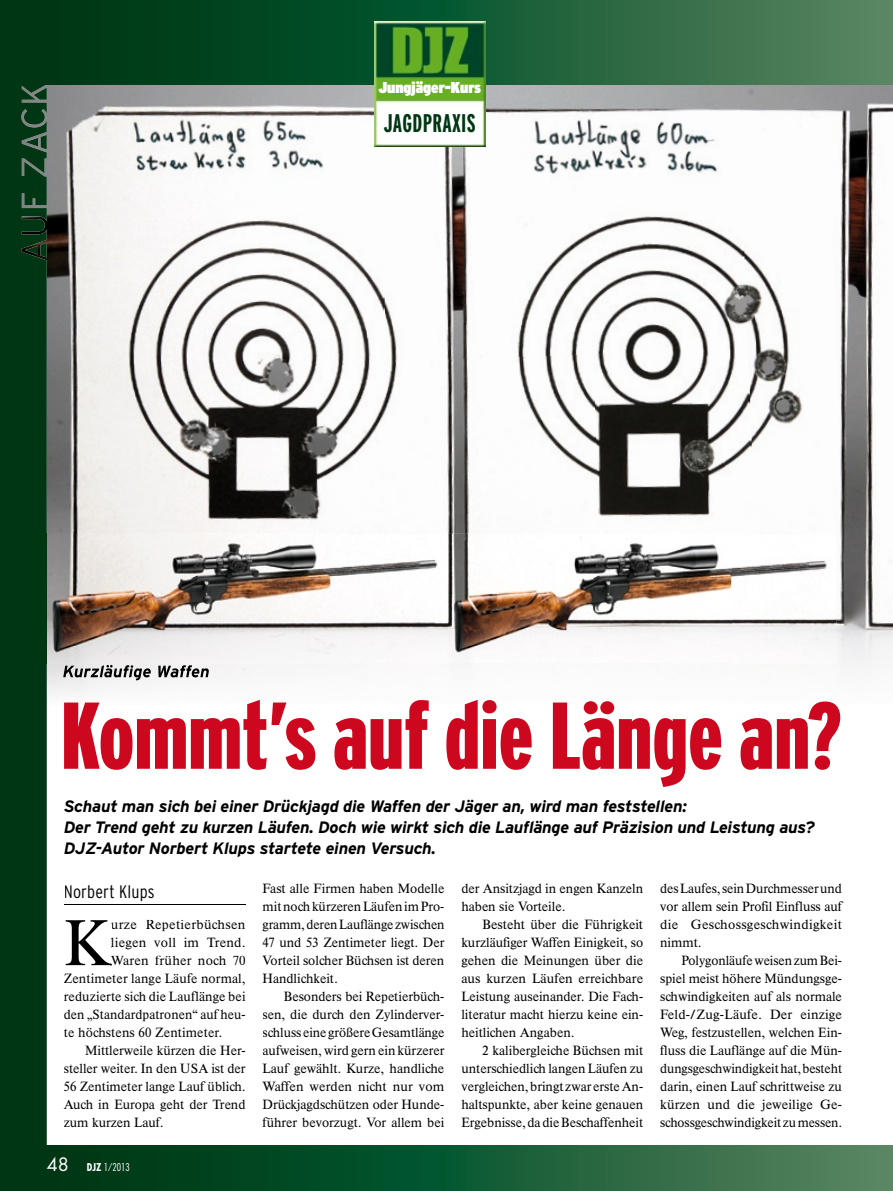
<style>
.page{position:relative;width:893px;height:1191px;background:#fff}
.page>*{position:absolute;margin:0;border:0;box-sizing:border-box;transform-origin:0 0}
.t1{font:94.5px "Parey Interstate Bla Com";color:#cd071e;scale:1.07 1}
.t2{font:500 64.2px "Parey Times BQ";color:#000}
.t3{font:700 extra-condensed 25.5px "Parey Interstate";letter-spacing:.015em;color:#003613}
.t4{font:300 condensed 18px "Parey Interstate";letter-spacing:.01em;color:#000}
.t5{font:italic 700 16.5px/21px "Parey Interstate";letter-spacing:-.015em;color:#000}
.t6{font:900 condensed 15.75px "Parey Interstate";color:#fff}
.t7{font:500 13.2px/18px "Parey Times BQ";color:#000;text-align:justify}
.t8{font:500 13.2px "Parey Times BQ";letter-spacing:.025em;color:#000}
.t9{font:500 13.2px "Parey Times BQ";letter-spacing:.02em;color:#000}
.t10{font:10.5px "Parey Futura Std Con Lig";color:#fff}
.s1{font-family:"Parey Futura";font-size:18px}
.s2{font-family:"Parey Futura";font-weight:700;font-stretch:condensed}
</style>
<div class="page">
<svg style="left:47px;top:1145px;width:846px;height:46px;background:#1b5b36"></svg>
<img style="left:47px;top:85px;width:329px;height:269px">
<img style="left:376px;top:85px;width:362px;height:269px">
<img style="left:738px;top:85px;width:155px;height:465px">
<img style="left:47px;top:354px;width:546px;height:180px">
<img style="left:593px;top:349px;width:162px;height:185px">
<img style="left:836px;top:550px;width:57px;height:118px">
<svg style="left:47px;top:0;width:846px;height:85px;background:#1e5c36"></svg>
<hr style="left:64px;top:904px;width:182px;height:1px;background:#000">
<img style="left:374px;top:21px;width:112px;height:125px">
<div style="left:0;top:0;width:47px;height:1191px;background:#003613"></div>
<img style="left:63px;top:665px;width:146px;height:15px">
<img style="left:34px;top:534px;width:402px;height:129px">
<img style="left:436px;top:534px;width:400px;height:130px">
<img style="left:436px;top:534px;width:12px;height:129px">
<img style="left:731px;top:535px;width:1px;height:128px">
<p class="t6" style="left:378px;top:79px;width:104px">Jungjäger-Kurs</p>
<h3 class="t3" style="left:384px;top:109px;width:93px">JAGDPRAXIS</h3>
<h1 class="t1" style="left:61px;top:683px;width:731px">Kommt’s auf die Länge an?</h1>
<p class="t5" style="left:64px;top:795px;width:752px">Schaut man sich bei einer Drückjagd die Waffen der Jäger an, wird man feststellen:<br>Der Trend geht zu kurzen Läufen. Doch wie wirkt sich die Lauflänge auf Präzision und Leistung aus?<br>DJZ-Autor Norbert Klups startete einen Versuch.</p>
<h3 class="t4" style="left:64px;top:881px;width:92px">Norbert Klups</h3>
<h2 class="t2" style="left:64px;top:905px;width:48px">K</h2>
<p class="t8" style="left:111px;top:917px;width:136px">urze Repetierbüchsen</p>
<p class="t9" style="left:111px;top:935px;width:136px">liegen voll im Trend.</p>
<p class="t7" style="left:111px;top:952px;width:136px">Waren früher noch 70</p>
<p class="t7" style="left:64px;top:970px;width:183px">Zentimeter lange Läufe normal,</p>
<p class="t7" style="left:64px;top:988px;width:183px">reduzierte sich die Lauflänge bei</p>
<p class="t7" style="left:64px;top:1006px;width:183px">den „Standardpatronen“ auf heu-</p>
<p class="t7" style="left:64px;top:1024px;width:160px">te höchstens 60 Zentimeter.</p>
<p class="t7" style="left:85px;top:1042px;width:162px">Mittlerweile kürzen die Her-</p>
<p class="t7" style="left:64px;top:1060px;width:183px">steller weiter. In den USA ist der</p>
<p class="t7" style="left:64px;top:1078px;width:183px">56 Zentimeter lange Lauf üblich.</p>
<p class="t7" style="left:64px;top:1096px;width:183px">Auch in Europa geht der Trend</p>
<p class="t7" style="left:64px;top:1114px;width:101px">zum kurzen Lauf.</p>
<p class="t10" style="left:47px;top:1160px;width:85px"><span class="s1">48</span> <span class="s2">DJZ</span> 1/2013</p>
<p class="t7" style="left:263px;top:880px;width:183px">Fast alle Firmen haben Modelle mit noch kürzeren Läufen im Pro&shy;gramm, deren Lauflänge zwischen 47 und 53 Zentimeter liegt. Der Vorteil solcher Büchsen ist deren Handlichkeit.</p>
<p class="t7" style="left:263px;top:988px;width:183px;text-indent:21px">Besonders bei Repetierbüch&shy;sen, die durch den Zylinderver&shy;schluss eine größere Gesamtlänge aufweisen, wird gern ein kürzerer Lauf gewählt. Kurze, handliche Waffen werden nicht nur vom Drückjagdschützen oder Hunde&shy;führer bevorzugt. Vor allem bei</p>
<p class="t7" style="left:461px;top:880px;width:183px">der Ansitzjagd in engen Kanzeln haben sie Vorteile.</p>
<p class="t7" style="left:461px;top:916px;width:183px;text-indent:21px">Besteht über die Führigkeit kurzläufiger Waffen Einigkeit, so gehen die Meinungen über die aus kurzen Läufen erreichbare Leistung auseinander. Die Fach&shy;literatur macht hierzu keine ein&shy;heitlichen Angaben.</p>
<p class="t7" style="left:461px;top:1042px;width:183px;text-indent:21px">2 kalibergleiche Büchsen mit unterschiedlich langen Läufen zu vergleichen, bringt zwar erste An&shy;haltspunkte, aber keine genauen Ergebnisse, da die Beschaffenheit</p>
<p class="t7" style="left:660px;top:880px;width:183px">des Laufes, sein Durchmesser und vor allem sein Profil Einfluss auf die Geschossgeschwindigkeit nimmt.</p>
<p class="t7" style="left:660px;top:952px;width:183px;text-indent:21px">Polygonläufe weisen zum Bei&shy;spiel meist höhere Mündungsge&shy;schwindigkeiten auf als normale Feld-/Zug-Läufe. Der einzige Weg, festzustellen, welchen Ein&shy;fluss die Lauflänge auf die Mün&shy;dungsgeschwindigkeit hat, besteht darin, einen Lauf schrittweise zu kürzen und die jeweilige Ge&shy;schossgeschwindigkeit zu messen.</p>
</div>
